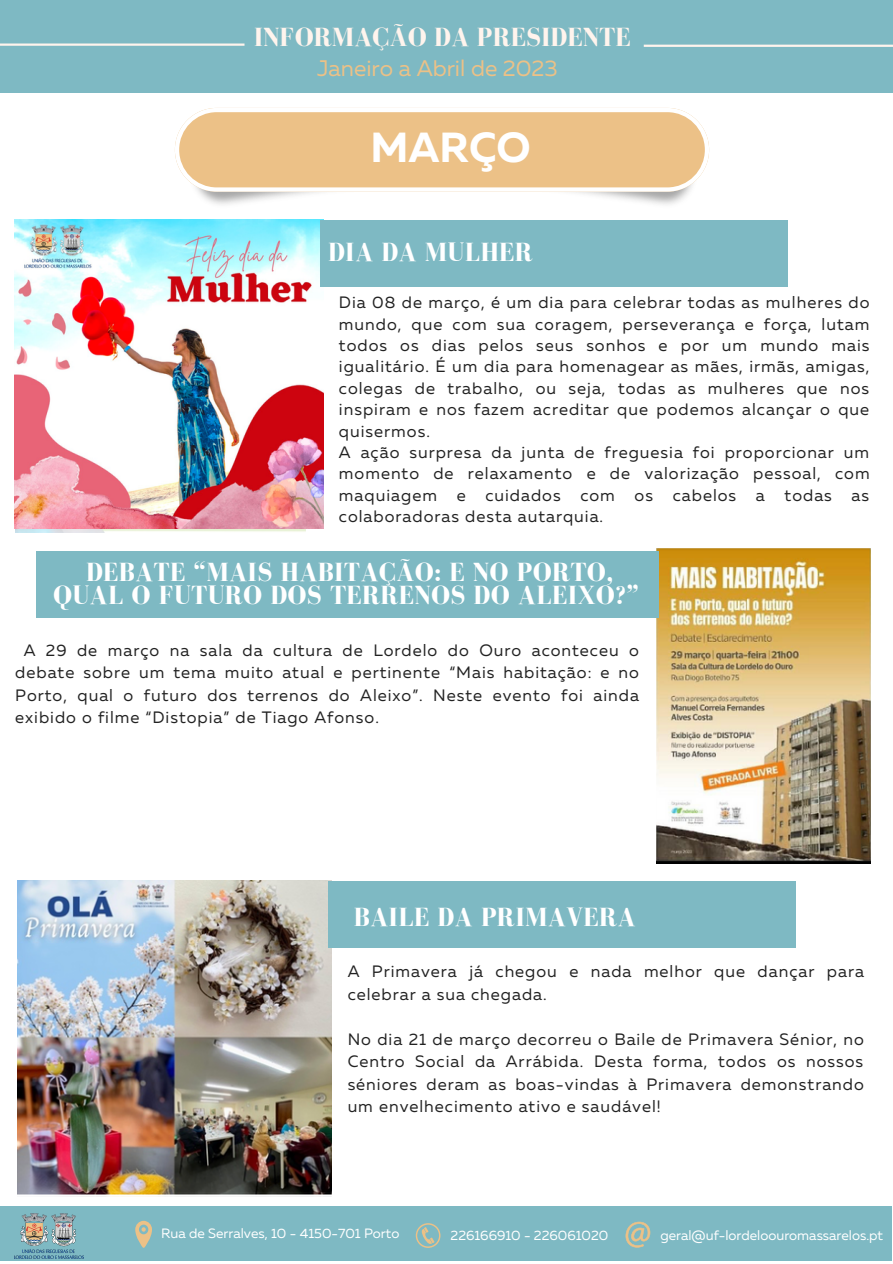
<style>
.page{position:relative;width:893px;height:1264px;background:#fff}
.page>*{position:absolute;margin:0;border:0;box-sizing:border-box;transform-origin:0 0}
.t1{font:700 42px "Muller";color:#fff}
.t2{font:700 27px/23.5px "Bodoni FLF";letter-spacing:.01em;color:#fff;text-align:center}
.t3{font:700 27px "Bodoni FLF";color:#fff4ed}
.t4{font:22.5px "Muller";color:#ecc187}
.t5{font:16.5px/21.3px "Muller";letter-spacing:.06em;color:#222}
.t6{font:13.5px "Muller";color:#fff}
</style>
<div class="page">
<div style="left:0;top:0;width:892px;height:92px;background:#7eb9c3"></div>
<hr style="left:0;top:43px;width:244px;height:3px;background:#fff4ed">
<hr style="left:643px;top:45px;width:249px;height:2px;background:#fff4ed">
<svg style="left:175px;top:108px;width:534px;height:84px"></svg>
<div style="left:0;top:1206px;width:891px;height:54px;background:#7eb9c3"></div>
<svg style="left:135px;top:1220px;width:17px;height:27px"></svg>
<svg style="left:416px;top:1223px;width:24px;height:24px"></svg>
<svg style="left:625px;top:1221px;width:25px;height:26px"></svg>
<img style="left:14px;top:1213px;width:69px;height:45px">
<img style="left:14px;top:219px;width:310px;height:309px">
<div style="left:320px;top:219px;width:467px;height:67px;background:#7eb9c3"></div>
<img style="left:657px;top:549px;width:213px;height:314px">
<div style="left:37px;top:550px;width:621px;height:67px;background:#7eb9c3"></div>
<img style="left:18px;top:880px;width:313px;height:315px">
<div style="left:328px;top:880px;width:467px;height:67px;background:#7eb9c3"></div>
<h2 class="t3" style="left:254px;top:22px;width:378px">INFORMAÇÃO DA PRESIDENTE</h2>
<h3 class="t4" style="left:317px;top:59px;width:242px">Janeiro a Abril de 2023</h3>
<h1 class="t1" style="left:370px;top:130px;width:162px">MARÇO</h1>
<h2 class="t2" style="left:328px;top:240px;width:206px">DIA DA MULHER</h2>
<p class="t5" style="left:339px;top:293px;width:532px">Dia 08 de março, é um dia para celebrar todas as mulheres do mundo, que com sua coragem, perseverança e força, lutam todos os dias pelos seus sonhos e por um mundo mais igualitário. É um dia para homenagear as mães, irmãs, amigas, colegas de trabalho, ou seja, todas as mulheres que nos inspiram e nos fazem acreditar que podemos alcançar o que quisermos.<br>A ação surpresa da junta de freguesia foi proporcionar um momento de relaxamento e de valorização pessoal, com maquiagem e cuidados com os cabelos a todas as colaboradoras desta autarquia.</p>
<h2 class="t2" style="left:53px;top:559px;width:587px">DEBATE “MAIS HABITAÇÃO: E NO PORTO,<br>QUAL O FUTURO DOS TERRENOS DO ALEIXO?”</h2>
<p class="t5" style="left:15px;top:640px;width:625px;line-height:22.5px;text-align:justify;text-indent:8px">A 29 de março na sala da cultura de Lordelo do Ouro aconteceu o debate sobre um tema muito atual e pertinente “Mais habitação: e no Porto, qual o futuro dos terrenos do Aleixo”. Neste evento foi ainda exibido o filme “Distopia” de Tiago Afonso.</p>
<h2 class="t2" style="left:354px;top:904px;width:283px">BAILE DA PRIMAVERA</h2>
<p class="t5" style="left:347px;top:961px;width:518px;line-height:22.5px">A Primavera já chegou e nada melhor que dançar para celebrar a sua chegada.</p>
<p class="t5" style="left:347px;top:1029px;width:517px;line-height:22.5px;text-align:justify">No dia 21 de março decorreu o Baile de Primavera Sénior, no Centro Social da Arrábida. Desta forma, todos os nossos séniores deram as boas-vindas à Primavera demonstrando um envelhecimento ativo e saudável!</p>
<p class="t6" style="left:161px;top:1227px;width:240px">Rua de Serralves, 10 - 4150-701 Porto</p>
<p class="t6" style="left:450px;top:1229px;width:159px">226166910 - 226061020</p>
<p class="t6" style="left:660px;top:1229px;width:224px">geral@uf-lordeloouromassarelos.pt</p>
</div>
